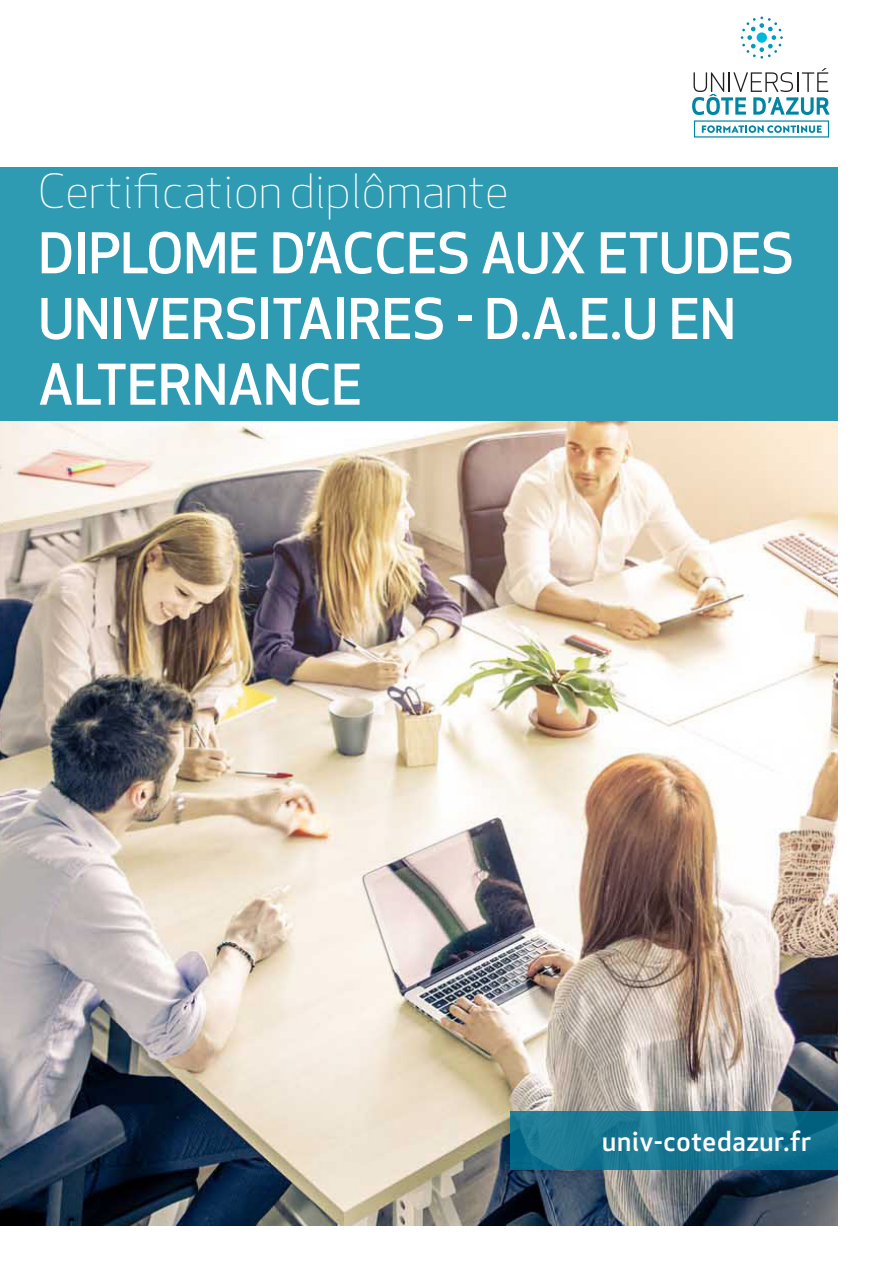
<style>
.page{position:relative;width:893px;height:1263px;background:#fff}
.page>*{position:absolute;margin:0;border:0;box-sizing:border-box;transform-origin:0 0}
.t1{font:500 54.75px/65.7px "Apex New";color:#fff}
.t2{font:300 46.2px "Apex New";color:#fff}
.t3{font:500 27px "Apex New";letter-spacing:.03em;color:#fff}
</style>
<div class="page">
<div style="left:0;top:165px;width:839px;height:256px;background:#2e9bb3"></div>
<div style="left:0;top:0;width:893px;height:166px;background:#fff"></div>
<svg style="left:741px;top:17px;width:42px;height:42px"></svg>
<svg style="left:692px;top:68px;width:138px;height:70px"></svg>
<img style="left:0;top:421px;width:838px;height:805px">
<svg style="left:510px;top:1111px;width:328px;height:59px;background:#167591"></svg>
<p class="t2" style="left:38px;top:162px;width:472px">Certification diplômante</p>
<p class="t1" style="left:38px;top:220px;width:757px">DIPLOME D’ACCES AUX ETUDES<br>UNIVERSITAIRES - D.A.E.U EN</p>
<p class="t1" style="left:38px;top:351px;width:325px">ALTERNANCE</p>
<p class="t3" style="left:602px;top:1123px;width:211px">univ-cotedazur.fr</p>
</div>
